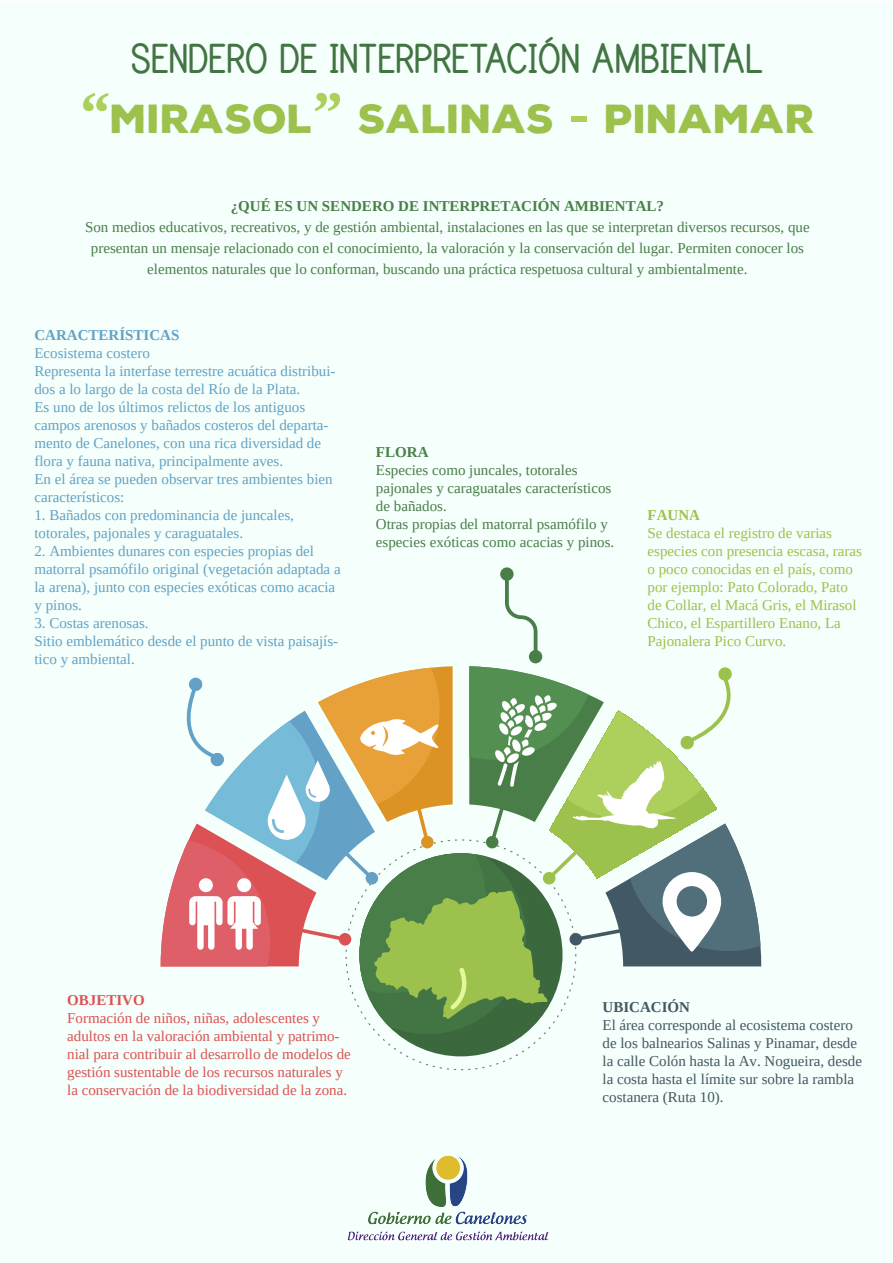
<style>
.page{position:relative;width:893px;height:1263px;background:#fff}
.page>*{position:absolute;margin:0;border:0;box-sizing:border-box;transform-origin:0 0}
.t1{font:700 48px "Print";letter-spacing:-.06em;color:#437443}
.t2{font:900 39.3px "Nexa Rust Sans";letter-spacing:-.01em;color:#9cc14d}
.t3{font:15px/18px "Tinos";color:#63a2c6}
.t4{font:15px/18px "Tinos";color:#497e49}
.t5{font:15px/18px "Tinos";color:#dc5254}
.t6{font:15px/18px "Tinos";color:#9cc14d}
.t7{font:15px/18px "Tinos";color:#425864}
.t8{font:700 15px "Tinos";color:#497e49}
.t9{font:700 15px "Tinos";color:#63a2c6}
.t10{font:700 15px "Tinos";color:#425864}
.t11{font:700 15px "Tinos";color:#dc5254}
.t12{font:700 15px "Tinos";color:#9cc14d}
.s1{font-family:"Tinos";font-weight:700;font-size:60.15px;color:#adcf5b}
</style>
<div class="page">
<div style="left:1px;top:2px;width:892px;height:1261px;background:#f5fffb"></div>
<img style="left:347px;top:1155px;width:202px;height:86px">
<div style="left:529px;top:650px;width:13px;height:13px;background:#497e49;border-radius:50%"></div>
<div style="left:500px;top:567px;width:14px;height:14px;background:#497e49;border-radius:50%"></div>
<svg style="left:505px;top:574px;width:32px;height:83px"></svg>
<svg style="left:161px;top:666px;width:600px;height:380px"></svg>
<h1 class="t1" style="left:130px;top:37px;width:637px">SENDERO DE INTERPRETACIÓN AMBIENTAL</h1>
<h2 class="t2" style="left:80px;top:92px;width:736px"><span class="s1">“</span>MIRASOL<span class="s1">”</span> SALINAS <span class="s1">-</span> PINAMAR</h2>
<p class="t8" style="left:231px;top:196px;width:435px">¿QUÉ ES UN SENDERO DE INTERPRETACIÓN AMBIENTAL?</p>
<p class="t4" style="left:85px;top:216px;width:726px;line-height:21px;text-align:center">Son medios educativos, recreativos, y de gestión ambiental, instalaciones en las que se interpretan diversos recursos, que presentan un mensaje relacionado con el conocimiento, la valoración y la conservación del lugar. Permiten conocer los elementos naturales que lo conforman, buscando una práctica respetuosa cultural y ambientalmente.</p>
<p class="t9" style="left:34px;top:325px;width:147px">CARACTERÍSTICAS</p>
<p class="t3" style="left:34px;top:344px;width:303px">Ecosistema costero<br>Representa la interfase terrestre acuática distribui&shy;dos a lo largo de la costa del Río de la Plata.<br>Es uno de los últimos relictos de los antiguos campos arenosos y bañados costeros del departa&shy;mento de Canelones, con una rica diversidad de flora y fauna nativa, principalmente aves.<br>En el área se pueden observar tres ambientes bien característicos:</p>
<p class="t3" style="left:34px;top:506px;width:261px">1. Bañados con predominancia de juncales, totorales, pajonales y caraguatales.</p>
<p class="t3" style="left:34px;top:542px;width:308px">2. Ambientes dunares con especies propias del matorral psamófilo original (vegetación adaptada a la arena), junto con especies exóticas como acacia y pinos.</p>
<p class="t3" style="left:34px;top:614px;width:305px">3. Costas arenosas.<br>Sitio emblemático desde el punto de vista paisajís&shy;tico y ambiental.</p>
<p class="t8" style="left:376px;top:441px;width:54px">FLORA</p>
<p class="t4" style="left:376px;top:460px;width:240px">Especies como juncales, totorales pajonales y caraguatales característicos de bañados.<br>Otras propias del matorral psamófilo y especies exóticas como acacias y pinos.</p>
<p class="t12" style="left:647px;top:505px;width:54px">FAUNA</p>
<p class="t6" style="left:647px;top:524px;width:216px">Se destaca el registro de varias especies con presencia escasa, raras o poco conocidas en el país, como por ejemplo: Pato Colorado, Pato de Collar, el Macá Gris, el Mirasol<br>Chico, el Espartillero Enano, La<br>Pajonalera Pico Curvo.</p>
<p class="t11" style="left:67px;top:990px;width:79px">OBJETIVO</p>
<p class="t5" style="left:67px;top:1009px;width:285px">Formación de niños, niñas, adolescentes y adultos en la valoración ambiental y patrimo&shy;nial para contribuir al desarrollo de modelos de gestión sustentable de los recursos naturales y la conservación de la biodiversidad de la zona.</p>
<p class="t10" style="left:602px;top:997px;width:89px">UBICACIÓN</p>
<p class="t7" style="left:602px;top:1016px;width:261px">El área corresponde al ecosistema costero de los balnearios Salinas y Pinamar, desde la calle Colón hasta la Av. Nogueira, desde la costa hasta el límite sur sobre la rambla costanera (Ruta 10).</p>
</div>
